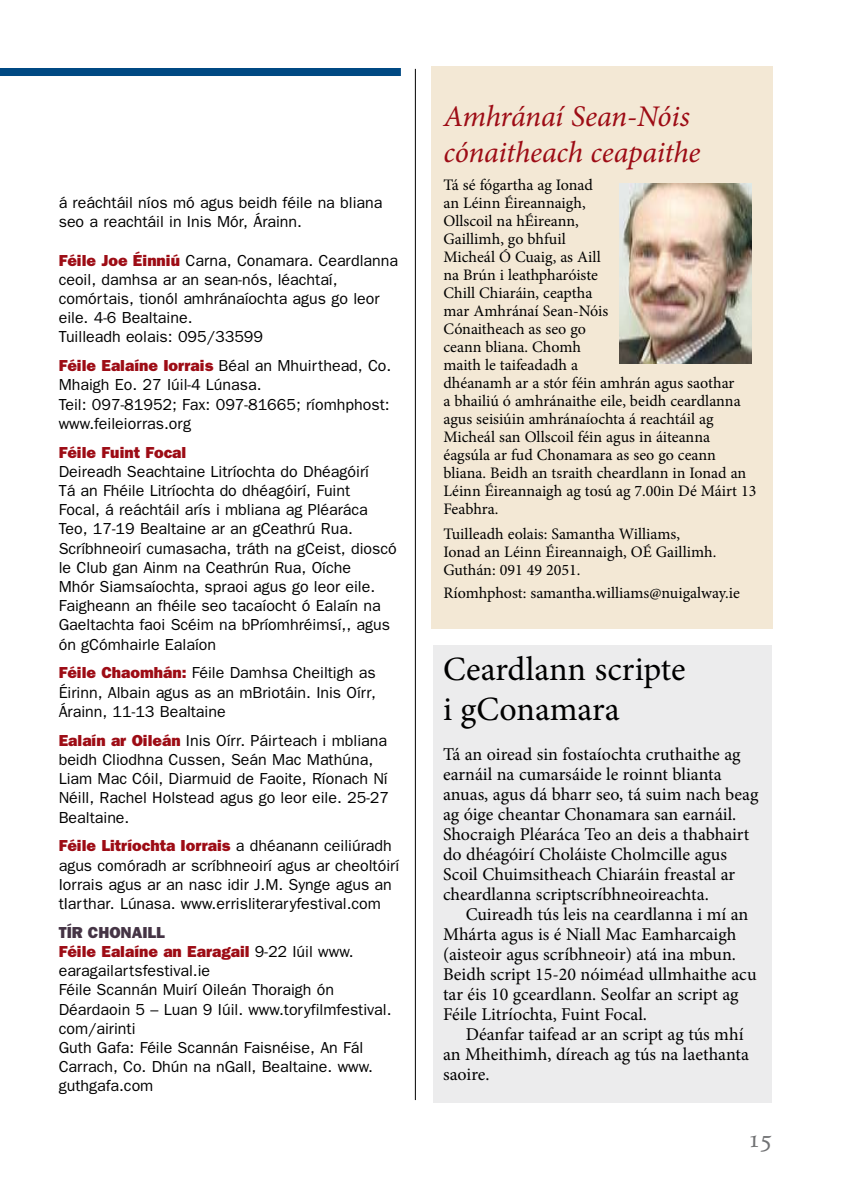
<style>
.page{position:relative;width:842px;height:1191px;background:#fff}
.page>*{position:absolute;margin:0;border:0;box-sizing:border-box;transform-origin:0 0}
.t1{font:34px/40px "Minion Pro";color:#000}
.t2{font:italic 30px/36px "Minion Pro";letter-spacing:-.01em;color:#9d0c15}
.t3{font:28px "Trinite No 3 Rom Wid";color:#707173}
.t4{font:18px/20px "Minion Pro";color:#000}
.t5{font:16px/19.2px "Franklin Gothic";color:#000}
.t6{font:16px/18px "Minion Pro";color:#000}
.t7{font:800 16px "Franklin Gothic";color:#9d0c15}
.t8{font:800 16px "Franklin Gothic";color:#453445}
.s1{font-weight:800;color:#9d0c15}
.s2{font-weight:800;color:#453445}
</style>
<div class="page">
<div style="left:0;top:68px;width:401px;height:8px;background:#004983"></div>
<div style="left:431px;top:66px;width:342px;height:562px;background:#f3e8d5"></div>
<img style="left:619px;top:183px;width:132px;height:181px">
<hr style="left:415px;top:69px;width:1px;height:1031px;background:#000">
<div style="left:433px;top:645px;width:338px;height:458px;background:#ececed"></div>
<p class="t5" style="left:59px;top:192px;width:325px">á reáchtáil níos mó agus beidh féile na bliana seo a reachtáil in Inis Mór, Árainn.</p>
<p class="t5" style="left:59px;top:250px;width:341px"><span class="s1">Féile Joe Éinniú</span> Carna, Conamara. Ceardlanna ceoil, damhsa ar an sean-nós, léachtaí, comórtais, tionól amhránaíochta agus go leor eile. 4-6 Bealtaine.<br>Tuilleadh eolais: 095/33599</p>
<p class="t5" style="left:59px;top:356px;width:334px"><span class="s1">Féile Ealaíne Iorrais</span> Béal an Mhuirthead, Co.<br>Mhaigh Eo. 27 Iúil-4 Lúnasa.<br>Teil: 097-81952; Fax: 097-81665; ríomhphost: www.feileiorras.org</p>
<p class="t7" style="left:59px;top:443px;width:129px">Féile Fuint Focal</p>
<p class="t5" style="left:59px;top:461px;width:340px">Deireadh Seachtaine Litríochta do Dhéagóirí<br>Tá an Fhéile Litríochta do dhéagóirí, Fuint<br>Focal, á reáchtáil arís i mbliana ag Pléaráca Teo, 17-19 Bealtaine ar an gCeathrú Rua.<br>Scríbhneoirí cumasacha, tráth na gCeist, dioscó le Club gan Ainm na Ceathrún Rua, Oíche<br>Mhór Siamsaíochta, spraoi agus go leor eile.<br>Faigheann an fhéile seo tacaíocht ó Ealaín na Gaeltachta faoi Scéim na bPríomhréimsí,, agus ón gCómhairle Ealaíon</p>
<p class="t5" style="left:59px;top:663px;width:319px;text-align:justify"><span class="s1">Féile Chaomhán:</span> Féile Damhsa Cheiltigh as Éirinn, Albain agus as an mBriotáin. Inis Oírr, Árainn, 11-13 Bealtaine</p>
<p class="t5" style="left:59px;top:730px;width:332px"><span class="s1">Ealaín ar Oileán</span> Inis Oírr. Páirteach i mbliana beidh Cliodhna Cussen, Seán Mac Mathúna, Liam Mac Cóil, Diarmuid de Faoite, Ríonach Ní Néill, Rachel Holstead agus go leor eile. 25-27<br>Bealtaine.</p>
<p class="t5" style="left:59px;top:836px;width:342px"><span class="s1">Féile Litríochta Iorrais</span> a dhéanann ceiliúradh agus comóradh ar scríbhneoirí agus ar cheoltóirí Iorrais agus ar an nasc idir J.M. Synge agus an tIarthar. Lúnasa. www.errisliteraryfestival.com</p>
<p class="t8" style="left:59px;top:923px;width:63px">Tír Chona</p>
<p class="t5" style="left:59px;top:922px;width:334px;text-indent:84px"><span class="s2">ill<br></span><span class="s1">Féile Ealaíne an Earagail</span> 9-22 Iúil www. earagailartsfestival.ie<br>Féile Scannán Muirí Oileán Thoraigh ón<br>Déardaoin 5 – Luan 9 Iúil. www.toryfilmfestival. com/airinti<br>Guth Gafa: Féile Scannán Faisnéise, An Fál<br>Carrach, Co. Dhún na nGall, Bealtaine. www. guthgafa.com</p>
<h2 class="t2" style="left:443px;top:99px;width:259px">Amhránaí Sean-Nóis cónaitheach ceapaithe</h2>
<p class="t6" style="left:443px;top:176px;width:314px">Tá sé fógartha ag Ionad<br>an Léinn Éireannaigh,<br>Ollscoil na hÉireann,<br>Gaillimh, go bhfuil<br>Micheál Ó Cuaig, as Aill<br>na Brún i leathpharóiste<br>Chill Chiaráin, ceaptha<br>mar Amhránaí Sean-Nóis<br>Cónaitheach as seo go<br>ceann bliana. Chomh<br>maith le taifeadadh a<br>dhéanamh ar a stór féin amhrán agus saothar<br>a bhailiú ó amhránaithe eile, beidh ceardlanna agus seisiúin amhránaíochta á reachtáil ag<br>Micheál san Ollscoil féin agus in áiteanna éagsúla ar fud Chonamara as seo go ceann bliana. Beidh an tsraith cheardlann in Ionad an<br>Léinn Éireannaigh ag tosú ag 7.00in Dé Máirt 13<br>Feabhra.</p>
<p class="t6" style="left:443px;top:525px;width:274px">Tuilleadh eolais: Samantha Williams,<br>Ionad an Léinn Éireannaigh, OÉ Gaillimh.<br>Guthán: 091 49 2051.</p>
<p class="t6" style="left:443px;top:584px;width:298px">Ríomhphost: samantha.williams@nuigalway.ie</p>
<h1 class="t1" style="left:443px;top:649px;width:244px">Ceardlann scripte i gConamara</h1>
<p class="t4" style="left:443px;top:744px;width:317px">Tá an oiread sin fostaíochta cruthaithe ag earnáil na cumarsáide le roinnt blianta anuas, agus dá bharr seo, tá suim nach beag ag óige cheantar Chonamara san earnáil.<br>Shocraigh Pléaráca Teo an deis a thabhairt do dhéagóirí Choláiste Cholmcille agus Scoil Chuimsitheach Chiaráin freastal ar cheardlanna scriptscríbhneoireachta.</p>
<p class="t4" style="left:443px;top:904px;width:315px;text-indent:23px">Cuireadh tús leis na ceardlanna i mí an Mhárta agus is é Niall Mac Eamharcaigh (aisteoir agus scríbhneoir) atá ina mbun.<br>Beidh script 15-20 nóiméad ullmhaithe acu tar éis 10 gceardlann. Seolfar an script ag Féile Litríochta, Fuint Focal.</p>
<p class="t4" style="left:443px;top:1024px;width:307px;text-indent:23px">Déanfar taifead ar an script ag tús mhí an Mheithimh, díreach ag tús na laethanta saoire.</p>
<h3 class="t3" style="left:748px;top:1125px;width:25px">15</h3>
</div>
